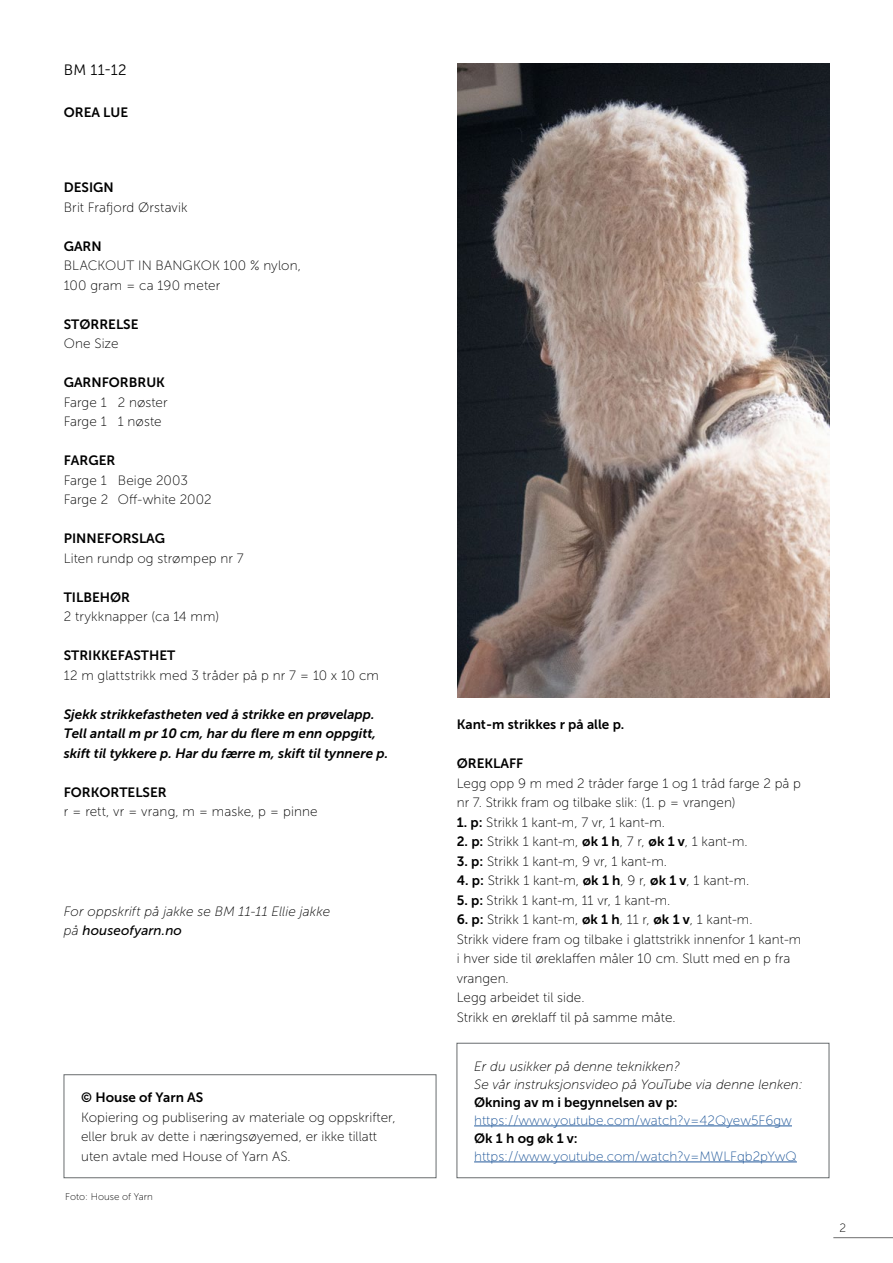
<style>
.page{position:relative;width:893px;height:1263px;background:#fff}
.page>*{position:absolute;margin:0;border:0;box-sizing:border-box;transform-origin:0 0}
.t1{font:15px "Museo Sans 300";color:#000}
.INNHOLD_-_Uten_orddeling{font:13.5px/19.5px "Museo Sans 100";color:#000}
.Faktatekst{font:13.5px "Museo Sans 100";letter-spacing:.01em;color:#000}
.INNHOLD_-_Uten_orddeling-2{font:13.5px "Museo Sans 700";color:#000}
.Faktatekst-2{font:italic 13.5px "Museo Sans 700";color:#000}
.Faktatekst-3{font:italic 13.5px "Museo Sans 100";color:#000}
.t2{font:13.5px "Museo Sans 100";color:#22599b}
.Faktatekst-4{font:italic 13.5px "Museo Sans 500";letter-spacing:.005em;color:#000}
.Faktatekst-5{font:13.5px "Museo Sans 700";color:#000}
.t3{font:12px "Museo Sans 100";color:#000}
.t4{font:9.75px "Museo Sans 100";color:#000}
.s1{font-family:"Museo Sans 100"}
.s2{font-family:"Museo Sans 700"}
</style>
<div class="page">
<hr style="left:833px;top:1237px;width:60px;height:1px;background:#6e6e6e">
<img style="left:457px;top:64px;width:372px;height:634px">
<div style="left:64px;top:1074px;width:372px;height:104px;border:1px solid #686c6e"></div>
<hr style="left:474px;top:1125px;width:318px;height:1px;background:#22599b">
<hr style="left:474px;top:1161px;width:323px;height:1px;background:#22599b">
<div style="left:457px;top:1043px;width:372px;height:135px;border:1px solid #686c6e"></div>
<p class="t1" style="left:64px;top:62px;width:64px">BM 11-12</p>
<p class="INNHOLD_-_Uten_orddeling-2" style="left:64px;top:105px;width:66px">OREA LUE</p>
<p class="INNHOLD_-_Uten_orddeling-2" style="left:64px;top:180px;width:51px">DESIGN</p>
<p class="Faktatekst" style="left:64px;top:200px;width:125px">Brit Frafjord Ørstavik</p>
<p class="INNHOLD_-_Uten_orddeling-2" style="left:64px;top:239px;width:40px">GARN</p>
<p class="Faktatekst" style="left:64px;top:258px;width:239px">BLACKOUT IN BANGKOK 100 % nylon,</p>
<p class="Faktatekst" style="left:64px;top:278px;width:158px">100 gram = ca 190 meter</p>
<p class="INNHOLD_-_Uten_orddeling-2" style="left:64px;top:317px;width:76px">STØRRELSE</p>
<p class="Faktatekst" style="left:64px;top:336px;width:56px">One Size</p>
<p class="INNHOLD_-_Uten_orddeling-2" style="left:64px;top:375px;width:103px">GARNFORBRUK</p>
<p class="Faktatekst" style="left:64px;top:395px;width:106px">Farge 1 2 nøster</p>
<p class="Faktatekst" style="left:64px;top:414px;width:99px">Farge 1 1 nøste</p>
<p class="INNHOLD_-_Uten_orddeling-2" style="left:64px;top:453px;width:53px">FARGER</p>
<p class="Faktatekst" style="left:64px;top:473px;width:126px">Farge 1 Beige 2003</p>
<p class="Faktatekst" style="left:64px;top:492px;width:149px">Farge 2 Off-white 2002</p>
<p class="INNHOLD_-_Uten_orddeling-2" style="left:64px;top:531px;width:103px">PINNEFORSLAG</p>
<p class="Faktatekst" style="left:64px;top:551px;width:181px">Liten rundp og strømpep nr 7</p>
<p class="INNHOLD_-_Uten_orddeling-2" style="left:64px;top:590px;width:68px">TILBEHØR</p>
<p class="Faktatekst" style="left:64px;top:609px;width:157px">2 trykknapper (ca 14 mm)</p>
<p class="INNHOLD_-_Uten_orddeling-2" style="left:64px;top:648px;width:113px">STRIKKEFASTHET</p>
<p class="Faktatekst" style="left:64px;top:668px;width:316px">12 m glattstrikk med 3 tråder på p nr 7 = 10 x 10 cm</p>
<p class="Faktatekst-2" style="left:64px;top:707px;width:312px">Sjekk strikkefastheten ved å strikke en prøvelapp.</p>
<p class="Faktatekst-2" style="left:64px;top:726px;width:314px">Tell antall m pr 10 cm, har du flere m enn oppgitt,</p>
<p class="Faktatekst-2" style="left:64px;top:746px;width:326px">skift til tykkere p. Har du færre m, skift til tynnere p.</p>
<p class="Faktatekst-5" style="left:64px;top:785px;width:104px">FORKORTELSER</p>
<p class="Faktatekst" style="left:64px;top:804px;width:255px">r = rett, vr = vrang, m = maske, p = pinne</p>
<p class="Faktatekst-3" style="left:64px;top:904px;width:268px">For oppskrift på jakke se BM 11-11 Ellie jakke</p>
<p class="Faktatekst-4" style="left:64px;top:923px;width:120px"><span class="s1">på</span> houseofyarn.no</p>
<p class="INNHOLD_-_Uten_orddeling-2" style="left:81px;top:1090px;width:124px">© House of Yarn AS</p>
<p class="INNHOLD_-_Uten_orddeling" style="left:81px;top:1107px;width:316px">Kopiering og publisering av materiale og oppskrifter,</p>
<p class="INNHOLD_-_Uten_orddeling" style="left:81px;top:1127px;width:298px">eller bruk av dette i næringsøyemed, er ikke tillatt</p>
<p class="INNHOLD_-_Uten_orddeling" style="left:81px;top:1146px;width:211px">uten avtale med House of Yarn AS.</p>
<p class="t4" style="left:65px;top:1191px;width:89px">Foto: House of Yarn</p>
<p class="INNHOLD_-_Uten_orddeling-2" style="left:457px;top:717px;width:169px">Kant-m strikkes r på alle p.</p>
<p class="INNHOLD_-_Uten_orddeling-2" style="left:457px;top:756px;width:68px">ØREKLAFF</p>
<p class="INNHOLD_-_Uten_orddeling" style="left:457px;top:773px;width:346px">Legg opp 9 m med 2 tråder farge 1 og 1 tråd farge 2 på p</p>
<p class="INNHOLD_-_Uten_orddeling" style="left:457px;top:793px;width:280px">nr 7. Strikk fram og tilbake slik: (1. p = vrangen)</p>
<p class="INNHOLD_-_Uten_orddeling" style="left:457px;top:812px;width:210px"><span class="s2">1. p:</span> Strikk 1 kant-m, 7 vr, 1 kant-m.</p>
<p class="INNHOLD_-_Uten_orddeling" style="left:457px;top:832px;width:292px"><span class="s2">2. p:</span> Strikk 1 kant-m, <span class="s2">øk 1 h</span>, 7 r, <span class="s2">øk 1 v</span>, 1 kant-m.</p>
<p class="INNHOLD_-_Uten_orddeling" style="left:457px;top:851px;width:212px"><span class="s2">3. p:</span> Strikk 1 kant-m, 9 vr, 1 kant-m.</p>
<p class="INNHOLD_-_Uten_orddeling" style="left:457px;top:871px;width:294px"><span class="s2">4. p:</span> Strikk 1 kant-m, <span class="s2">øk 1 h</span>, 9 r, <span class="s2">øk 1 v</span>, 1 kant-m.</p>
<p class="INNHOLD_-_Uten_orddeling" style="left:457px;top:890px;width:215px"><span class="s2">5. p:</span> Strikk 1 kant-m, 11 vr, 1 kant-m.</p>
<p class="INNHOLD_-_Uten_orddeling" style="left:457px;top:910px;width:297px"><span class="s2">6. p:</span> Strikk 1 kant-m, <span class="s2">øk 1 h</span>, 11 r, <span class="s2">øk 1 v</span>, 1 kant-m.</p>
<p class="INNHOLD_-_Uten_orddeling" style="left:457px;top:929px;width:346px">Strikk videre fram og tilbake i glattstrikk innenfor 1 kant-m i hver side til øreklaffen måler 10 cm. Slutt med en p fra vrangen.</p>
<p class="INNHOLD_-_Uten_orddeling" style="left:457px;top:988px;width:129px">Legg arbeidet til side.</p>
<p class="INNHOLD_-_Uten_orddeling" style="left:457px;top:1007px;width:220px">Strikk en øreklaff til på samme måte.</p>
<p class="Faktatekst-3" style="left:474px;top:1059px;width:207px">Er du usikker på denne teknikken?</p>
<p class="Faktatekst-3" style="left:474px;top:1077px;width:330px">Se vår instruksjonsvideo på YouTube via denne lenken:</p>
<p class="INNHOLD_-_Uten_orddeling-2" style="left:474px;top:1094px;width:205px">Økning av m i begynnelsen av p:</p>
<p class="t2" style="left:474px;top:1113px;width:319px">https://www.youtube.com/watch?v=42Qyew5F6gw</p>
<p class="INNHOLD_-_Uten_orddeling-2" style="left:474px;top:1130px;width:105px">Øk 1 h og øk 1 v:</p>
<p class="t2" style="left:474px;top:1149px;width:324px">https://www.youtube.com/watch?v=MWLFqb2pYwQ</p>
<p class="t3" style="left:839px;top:1221px;width:8px">2</p>
</div>
